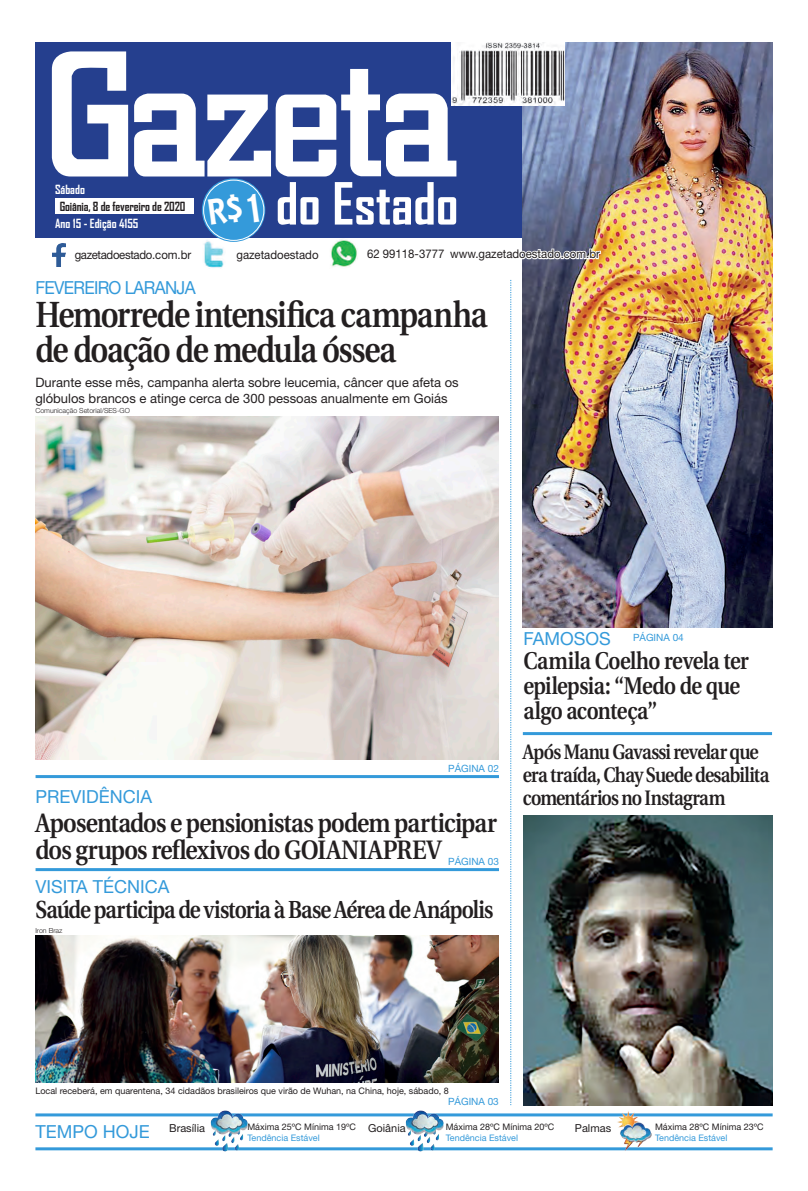
<style>
.page{position:relative;width:808px;height:1191px;background:#fff}
.page>*{position:absolute;margin:0;border:0;box-sizing:border-box;transform-origin:0 0}
.t1{font:700 55.6px "Agency FB";color:#fff}
.Manchete{font:600 36.3px/35px "Utopia";letter-spacing:-.04em;color:#231f20;scale:.85 1}
.Manchete-2{font:600 26.6px/27.1px "Utopia";letter-spacing:-.035em;color:#231f20;scale:.88 1}
.Manchete-3{font:600 24.6px "Utopia";letter-spacing:-.045em;color:#231f20;scale:.85 1}
.Manchete-4{font:600 24.2px/25px "Utopia";letter-spacing:-.025em;color:#231f20;scale:.85 1}
.Manchete-5{font:600 20.9px/23px "Utopia";letter-spacing:-.04em;color:#231f20;scale:.85 1}
.Retranca{font:18px "Helvetica Neue";color:#349ada}
.Retranca-2{font:18px "Helvetica Neue";letter-spacing:-.04em;color:#349ada;scale:.94 1}
.Legenda{font:13px/15.3px "Helvetica Neue";color:#231f20}
.t2{font:700 12.1px "Agency FB";letter-spacing:-.01em;color:#231f20}
.t3{font:700 12.1px "Agency FB";color:#fff}
.t4{font:12px "Helvetica Neue";color:#231f20;scale:.95 1}
.t5{font:12px "Helvetica Neue";letter-spacing:-.03em;color:#231f20;scale:.95 1}
.Legenda-2{font:11px "Helvetica Neue";color:#231f20}
.Retranca-3{font:10px "Helvetica Neue";color:#349ada}
.Legenda-3{font:9px "Helvetica Neue";color:#231f20}
.Legenda-4{font:9px "Helvetica Neue";color:#349ada}
.Crédito_Fotógrafo{font:300 7px "Helvetica Neue";color:#231f20}
</style>
<div class="page">
<div style="left:35px;top:43px;width:737px;height:195px;background:#253f8e"></div>
<svg style="left:511px;top:280px;width:1px;height:825px"></svg>
<svg style="left:52px;top:51px;width:76px;height:125px"></svg>
<svg style="left:134px;top:69px;width:322px;height:107px"></svg>
<div style="left:55px;top:198px;width:138px;height:16px;background:#fff"></div>
<svg style="left:202px;top:178px;width:63px;height:64px"></svg>
<div style="left:203px;top:180px;width:61px;height:61px;border:1px solid #fff;border-radius:50%"></div>
<img style="left:52px;top:243px;width:13px;height:23px">
<hr style="left:523px;top:732px;width:249px;height:3px;background:#349ada">
<img style="left:523px;top:42px;width:250px;height:586px">
<img style="left:203px;top:240px;width:22px;height:29px">
<img style="left:330px;top:239px;width:28px;height:28px">
<svg style="left:522px;top:236px;width:80px;height:38px"></svg>
<img style="left:452px;top:43px;width:113px;height:63px">
<hr style="left:36px;top:868px;width:463px;height:3px;background:#349ada">
<hr style="left:36px;top:775px;width:463px;height:3px;background:#349ada">
<hr style="left:35px;top:1113px;width:738px;height:3px;background:#349ada">
<hr style="left:35px;top:1147px;width:738px;height:3px;background:#349ada">
<img style="left:616px;top:1111px;width:35px;height:40px">
<img style="left:210px;top:1110px;width:37px;height:41px">
<img style="left:406px;top:1110px;width:37px;height:41px">
<img style="left:523px;top:815px;width:249px;height:290px">
<img style="left:36px;top:416px;width:463px;height:344px">
<img style="left:35px;top:935px;width:464px;height:147px">
<div style="left:208px;top:194px;width:51px;height:31px;background:#349ada"></div>
<p class="t3" style="left:55px;top:182px;width:31px">Sábado</p>
<p class="t2" style="left:60px;top:199px;width:127px">Goiânia, 8 de fevereiro de 2020</p>
<p class="t3" style="left:55px;top:216px;width:85px">Ano 15 - Edição 4155</p>
<p class="t5" style="left:75px;top:247px;width:124px">gazetadoestado.com.br</p>
<p class="t1" style="left:276px;top:169px;width:184px">do Estado</p>
<p class="t4" style="left:236px;top:247px;width:88px">gazetadoestado</p>
<p class="t4" style="left:367px;top:247px;width:83px">62 99118-3777</p>
<p class="t4" style="left:450px;top:247px;width:159px">www.gazetadoestado.com.br</p>
<p class="Retranca-2" style="left:35px;top:277px;width:172px">FEVEREIRO LARANJA</p>
<p class="Manchete" style="left:35px;top:298px;width:533px">Hemorrede intensifica campanha de doação de medula óssea</p>
<p class="Legenda" style="left:35px;top:375px;width:425px">Durante esse mês, campanha alerta sobre leucemia, câncer que afeta os glóbulos brancos e atinge cerca de 300 pessoas anualmente em Goiás</p>
<p class="Crédito_Fotógrafo" style="left:35px;top:406px;width:96px">Comunicação Setorial/SES-GO</p>
<p class="Retranca-3" style="left:448px;top:762px;width:52px">PÁGINA 02</p>
<p class="Retranca" style="left:35px;top:785px;width:118px">PREVIDÊNCIA</p>
<p class="Manchete-2" style="left:35px;top:809px;width:526px">Aposentados e pensionistas podem participar dos grupos reflexivos do GOIANIAPREV</p>
<p class="Retranca" style="left:35px;top:876px;width:135px">VISITA TÉCNICA</p>
<p class="Manchete-3" style="left:35px;top:896px;width:540px">Saúde participa de vistoria à Base Aérea de Anápolis</p>
<p class="Crédito_Fotógrafo" style="left:35px;top:925px;width:28px">Iron Braz</p>
<p class="Retranca-3" style="left:448px;top:855px;width:52px">PÁGINA 03</p>
<p class="Retranca" style="left:523px;top:627px;width:89px">FAMOSOS</p>
<p class="Retranca-3" style="left:633px;top:631px;width:52px">PÁGINA 04</p>
<p class="Manchete-4" style="left:523px;top:649px;width:267px">Camila Coelho revela ter epilepsia: “Medo de que algo aconteça”</p>
<p class="Manchete-5" style="left:523px;top:740px;width:292px">Após Manu Gavassi revelar que era traída, Chay Suede desabilita comentários no Instagram</p>
<p class="Legenda-3" style="left:35px;top:1085px;width:415px">Local receberá, em quarentena, 34 cidadãos brasileiros que virão de Wuhan, na China, hoje, sábado, 8</p>
<p class="Retranca-3" style="left:448px;top:1095px;width:52px">PÁGINA 03</p>
<p class="Retranca" style="left:35px;top:1120px;width:116px">TEMPO HOJE</p>
<p class="Legenda-2" style="left:169px;top:1121px;width:37px">Brasília</p>
<p class="Legenda-3" style="left:247px;top:1121px;width:110px">Máxima 25ºC Mínima 19ºC</p>
<p class="Legenda-2" style="left:368px;top:1121px;width:39px">Goiânia</p>
<p class="Legenda-2" style="left:575px;top:1121px;width:38px">Palmas</p>
<p class="Legenda-4" style="left:247px;top:1132px;width:74px">Tendência Estável</p>
<p class="Legenda-3" style="left:446px;top:1121px;width:110px">Máxima 28ºC Mínima 20ºC</p>
<p class="Legenda-4" style="left:446px;top:1132px;width:74px">Tendência Estável</p>
<p class="Legenda-3" style="left:655px;top:1121px;width:110px">Máxima 28ºC Mínima 23ºC</p>
<p class="Legenda-4" style="left:655px;top:1132px;width:74px">Tendência Estável</p>
</div>
